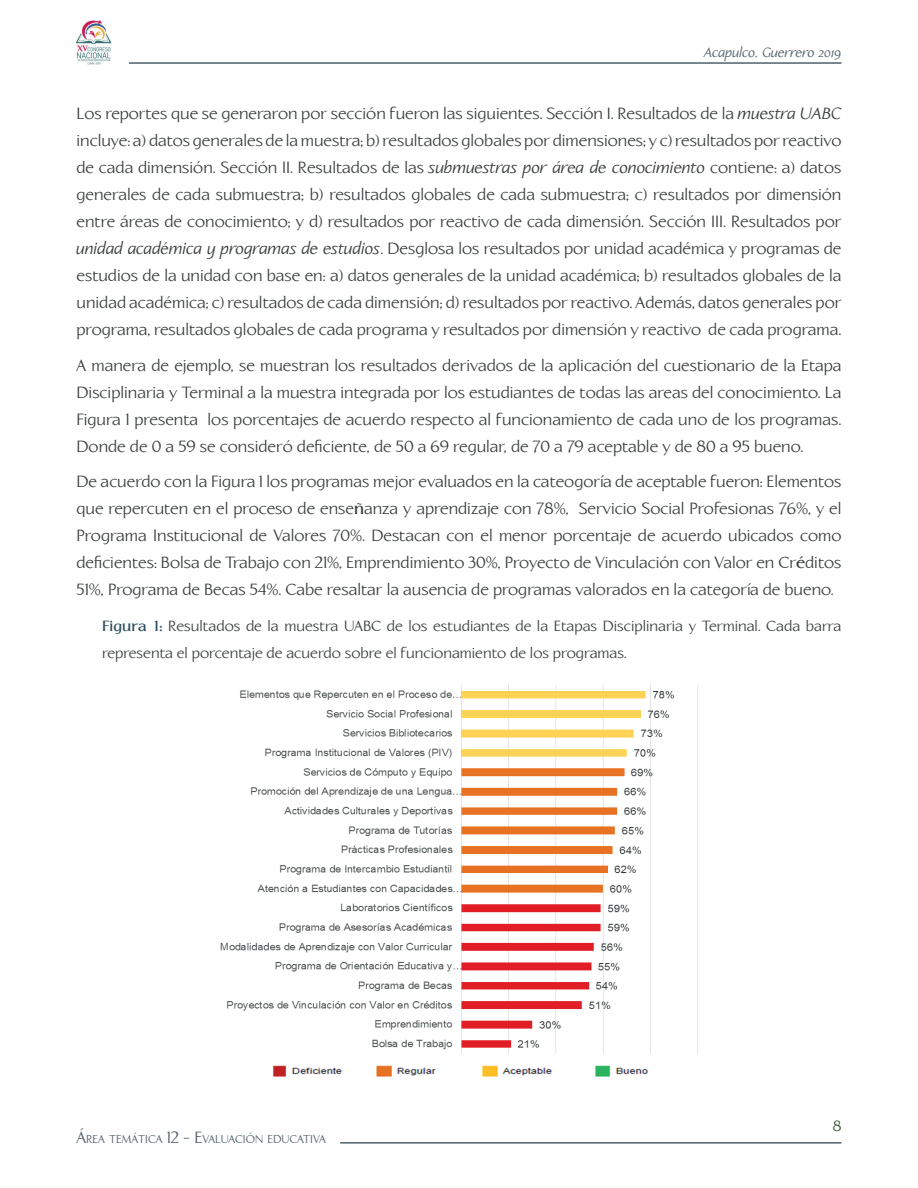
<style>
.page{position:relative;width:918px;height:1188px;background:#fff}
.page>*{position:absolute;margin:0;border:0;box-sizing:border-box;transform-origin:0 0}
.t1{font:16.5px/27px "Linotype Aperto";color:#383c3d;text-align:justify}
.t2{font:15.3px/33px "Times New Roman";color:#231f20}
.t3{font:15px/27px "Linotype Aperto";color:#383c3d}
.t4{font:15px "Linotype Aperto";color:#314a2c}
.t5{font:italic 13.5px "Linotype Aperto";color:#4d5f69}
.t6{font:11.55px "Linotype Aperto";color:#4d5f69}
.s1{font-style:italic}
.s2{font-weight:700}
.s3{font-weight:700;color:#294c5b}
.s4{font-size:16.5px}
</style>
<div class="page">
<hr style="left:129px;top:62px;width:712px;height:2px;background:#4d626c">
<img style="left:77px;top:20px;width:34px;height:45px">
<hr style="left:340px;top:1142px;width:501px;height:2px;background:#4d626c">
<img style="left:220px;top:685px;width:478px;height:392px">
<p class="t5" style="left:704px;top:44px;width:139px">Acapulco, Guerrero 2019</p>
<p class="t1" style="left:77px;top:101px;width:767px">Los reportes que se generaron por sección fueron las siguientes. Sección I. Resultados de la <span class="s1">muestra UABC </span>incluye: a) datos generales de la muestra; b) resultados globales por dimensiones; y c) resultados por reactivo de cada dimensión. Sección II. Resultados de las <span class="s1">submuestras por área de conocimiento</span> contiene: a) datos generales de cada submuestra; b) resultados globales de cada submuestra; c) resultados por dimensión entre áreas de conocimiento; y d) resultados por reactivo de cada dimensión. Sección III. Resultados por <span class="s1">unidad académica y programas de estudios</span>. Desglosa los resultados por unidad académica y programas de estudios de la unidad con base en: a) datos generales de la unidad académica; b) resultados globales de la unidad académica; c) resultados de cada dimensión; d) resultados por reactivo. Además, datos generales por programa, resultados globales de cada programa y resultados por dimensión y reactivo de cada programa.</p>
<p class="t1" style="left:77px;top:352px;width:767px">A manera de ejemplo, se muestran los resultados derivados de la aplicación del cuestionario de la Etapa Disciplinaria y Terminal a la muestra integrada por los estudiantes de todas las areas del conocimiento. La Figura 1 presenta los porcentajes de acuerdo respecto al funcionamiento de cada uno de los programas.<br>Donde de 0 a 59 se consideró deficiente, de 50 a 69 regular, de 70 a 79 aceptable y de 80 a 95 bueno.</p>
<p class="t1" style="left:77px;top:469px;width:766px">De acuerdo con la Figura 1 los programas mejor evaluados en la cateogoría de aceptable fueron: Elementos que repercuten en el proceso de ense<span class="s2">ñ</span>anza y aprendizaje con 78%, Servicio Social Profesionas 76%, y el Programa Institucional de Valores 70%. Destacan con el menor porcentaje de acuerdo ubicados como deficientes: Bolsa de Trabajo con 21%, Emprendimiento 30%, Proyecto de Vinculación con Valor en Cr<span class="s2">é</span>ditos 51%, Programa de Becas 54%. Cabe resaltar la ausencia de programas valorados en la categoría de bueno.</p>
<p class="t3" style="left:102px;top:613px;width:741px"><span class="s3">Figura 1:</span> Resultados de la muestra UABC de los estudiantes de la Etapas Disciplinaria y Terminal. Cada barra representa el porcentaje de acuerdo sobre el funcionamiento de los programas.</p>
<p class="t2" style="left:159px;top:375px;width:599px">cada programa.<br>A manera de ejemplo, se muestran los resultados derivados de la aplicación del cuestionario de la</p>
<p class="t2" style="left:159px;top:426px;width:580px">Etapa Disciplinaria y Terminal a la muestra integrada por los estudiantes de todas las areas del</p>
<p class="t2" style="left:159px;top:461px;width:588px">cada uno de los programas. Donde de 0 a 59 se consideró deficiente, de 50 a 69 regular, de 70 a</p>
<p class="t2" style="left:159px;top:512px;width:591px">De acuerdo con la Figura 1 los programas mejor evaluados en la cateogoría de aceptable fueron:</p>
<p class="t2" style="left:159px;top:547px;width:596px">Profesionas 76%, y el Programa Institucional de Valores 70%. Destacan con el menor porcentaje</p>
<p class="t6" style="left:77px;top:1132px;width:251px"><span class="s4">Á</span>REA TEMÁTICA <span class="s4">12 - E</span>VALUACIÓN EDUCATIVA</p>
<p class="t4" style="left:833px;top:1117px;width:10px">8</p>
</div>
